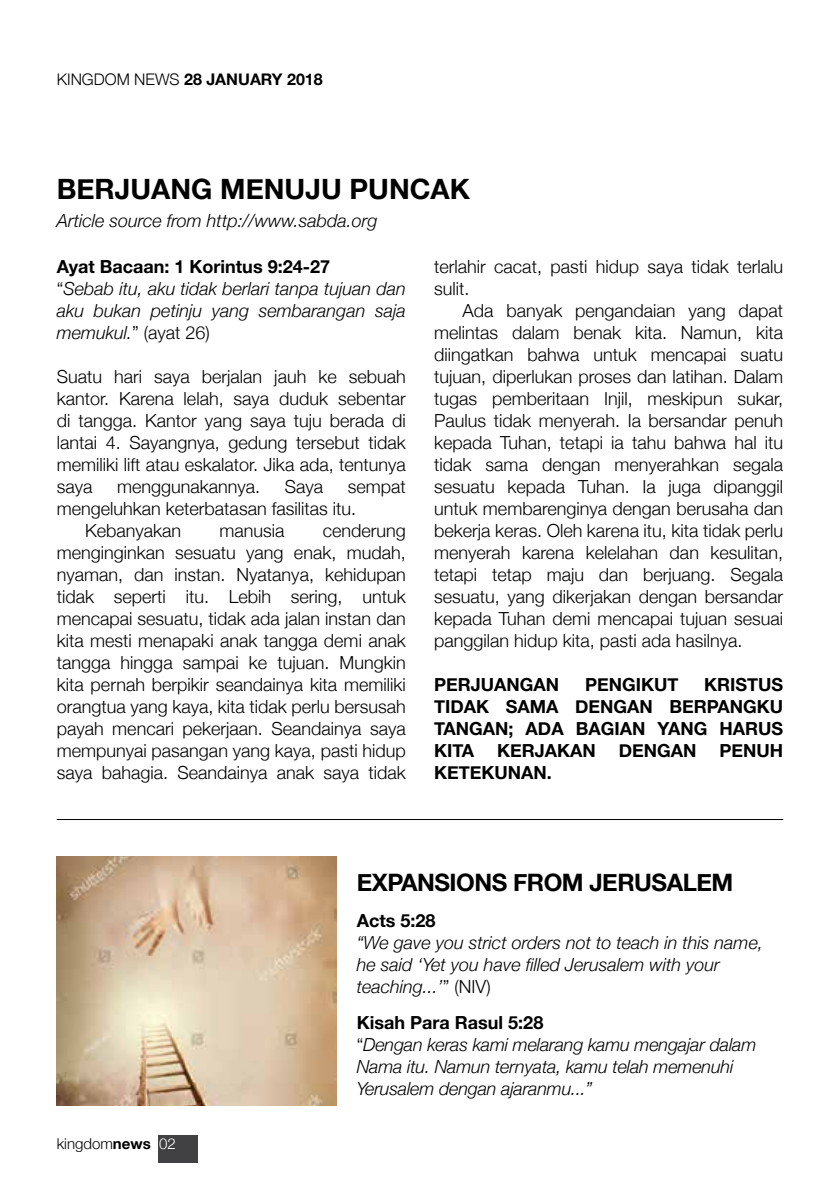
<style>
.page{position:relative;width:840px;height:1191px;background:#fff}
.page>*{position:absolute;margin:0;border:0;box-sizing:border-box;transform-origin:0 0}
.t1{font:700 28px "Helvetica Neue";color:#000}
.t2{font:700 24px "Helvetica Neue";letter-spacing:-.02em;color:#000}
.t3{font:300 18px/22px "Helvetica Neue";color:#000;text-align:justify}
.t4{font:italic 300 18px/22px "Helvetica Neue";color:#000}
.t5{font:700 18px "Helvetica Neue";color:#000}
.t6{font:700 16px "Helvetica Neue";color:#000}
.t7{font:300 15px "Helvetica Neue";color:#000}
.s1{font-weight:300}
.s2{font-weight:700;font-style:normal}
.s3{font-style:normal}
.s4{font-weight:700}
.s5{color:#fff}
</style>
<div class="page">
<div style="left:158px;top:1135px;width:39px;height:27px;background:#414042"></div>
<img style="left:57px;top:856px;width:279px;height:250px">
<hr style="left:57px;top:819px;width:725px;height:1px;background:#000">
<p class="t6" style="left:57px;top:67px;width:267px"><span class="s1">Kingdom News</span> 28 JANUARY 2018</p>
<h1 class="t1" style="left:57px;top:167px;width:414px">BERJUANG MENUJU PUNCAK</h1>
<p class="t4" style="left:57px;top:208px;width:322px">Article source from http://www.sabda.org</p>
<p class="t4" style="left:57px;top:254px;width:350px"><span class="s2">AYAT BACAAN: 1 KORINTUS 9:24-27<br></span><span class="s3">“</span>Sebab itu, aku tidak berlari tanpa tujuan dan aku bukan petinju yang sembarangan saja memukul.<span class="s3">” (ayat 26)</span></p>
<p class="t3" style="left:57px;top:364px;width:350px">Suatu hari saya berjalan jauh ke sebuah kantor. Karena lelah, saya duduk sebentar di tangga. Kantor yang saya tuju berada di lantai 4. Sayangnya, gedung tersebut tidak memiliki lift atau eskalator. Jika ada, tentunya saya</p>
<p class="t3" style="left:434px;top:254px;width:350px">terlahir cacat, pasti hidup saya tidak terlalu sulit.</p>
<p class="t3" style="left:434px;top:298px;width:350px;text-indent:28px">Ada banyak pengandaian yang dapat melintas dalam benak kita. Namun, kita diingatkan bahwa untuk mencapai suatu tujuan, diperlukan proses dan latihan. Dalam tugas pemberitaan Injil, meskipun sukar, Paulus tidak menyerah. Ia bersandar penuh kepada Tuhan, tetapi ia tahu bahwa hal itu tidak sama dengan menyerahkan segala sesuatu kepada Tuhan. Ia juga dipanggil untuk membarenginya dengan berusaha dan bekerja keras. Oleh karena itu, kita tidak perlu menyerah karena kelelahan dan kesulitan, tetapi tetap maju dan berjuang. Segala sesuatu, yang dikerjakan dengan bersandar kepada Tuhan demi mencapai tujuan sesuai panggilan hidup kita, pasti ada hasilnya.</p>
<p class="t5" style="left:434px;top:670px;width:61px">PERJUANGAN</p>
<p class="t5" style="left:584px;top:670px;width:26px">PENG</p>
<p class="t5" style="left:635px;top:670px;width:44px">IKUT</p>
<p class="t5" style="left:703px;top:670px;width:81px">KRISTUS</p>
<p class="t5" style="left:434px;top:692px;width:44px">TIDAK</p>
<p class="t5" style="left:505px;top:692px;width:96px">SAMA DENGAN</p>
<p class="t5" style="left:669px;top:692px;width:62px">BERPANGKU</p>
<p class="t5" style="left:434px;top:714px;width:24px">TANGAN</p>
<p class="t5" style="left:508px;top:714px;width:125px">; ADA BAG IAN</p>
<p class="t5" style="left:657px;top:714px;width:14px">YANG</p>
<p class="t5" style="left:719px;top:714px;width:27px">HARU</p>
<p class="t5" style="left:771px;top:714px;width:13px">S</p>
<p class="t5" style="left:434px;top:736px;width:41px">KITA</p>
<p class="t5" style="left:497px;top:736px;width:13px">KER</p>
<p class="t5" style="left:534px;top:736px;width:24px">JAKAN</p>
<p class="t5" style="left:618px;top:736px;width:27px">DENGAN</p>
<p class="t5" style="left:719px;top:736px;width:25px">PENU</p>
<p class="t5" style="left:769px;top:736px;width:15px">H</p>
<p class="t5" style="left:434px;top:758px;width:50px">KETEKUNAN</p>
<p class="t5" style="left:546px;top:758px;width:7px">.</p>
<p class="t3" style="left:117px;top:474px;width:145px">menggunakannya.</p>
<p class="t3" style="left:284px;top:474px;width:40px">Saya</p>
<p class="t3" style="left:347px;top:474px;width:59px">sempat</p>
<p class="t3" style="left:57px;top:496px;width:301px">mengeluhkan keterbatasan fasilitas itu.</p>
<p class="t3" style="left:85px;top:518px;width:98px">Kebanyakan</p>
<p class="t3" style="left:219px;top:518px;width:66px">manusia</p>
<p class="t3" style="left:57px;top:518px;width:350px;text-indent:266px">cenderung menginginkan sesuatu yang enak, mudah, nyaman, dan instan. Nyatanya, kehidupan tidak seperti itu. Lebih sering, untuk mencapai sesuatu, tidak ada jalan instan dan kita mesti menapaki anak tangga demi anak tangga hingga sampai ke tujuan. Mungkin kita pernah berpikir seandainya kita memiliki orangtua yang kaya, kita tidak perlu bersusah payah mencari pekerjaan. Seandainya saya mempunyai pasangan yang kaya, pasti hidup saya bahagia. Seandainya anak saya tidak</p>
<p class="t7" style="left:57px;top:1131px;width:120px">kingdom<span class="s4">NEWS</span> <span class="s5">02</span></p>
<h2 class="t2" style="left:356px;top:863px;width:374px">EXPANSIONS FROM J ERUSALEM</h2>
<p class="t5" style="left:356px;top:906px;width:80px">ACTS 5:28</p>
<p class="t4" style="left:356px;top:930px;width:407px">“We gave you strict orders not to teach in this name, he said ‘Yet you have filled Jerusalem with your teaching...’<span class="s3">” (NIV)</span></p>
<p class="t4" style="left:356px;top:1010px;width:401px"><span class="s2">KISAH PARA RASUL 5:28<br></span><span class="s3">“</span>Dengan keras kami melarang kamu mengajar dalam Nama itu. Namun ternyata, kamu telah memenuhi Yerusalem dengan ajaranmu...”</p>
</div>
